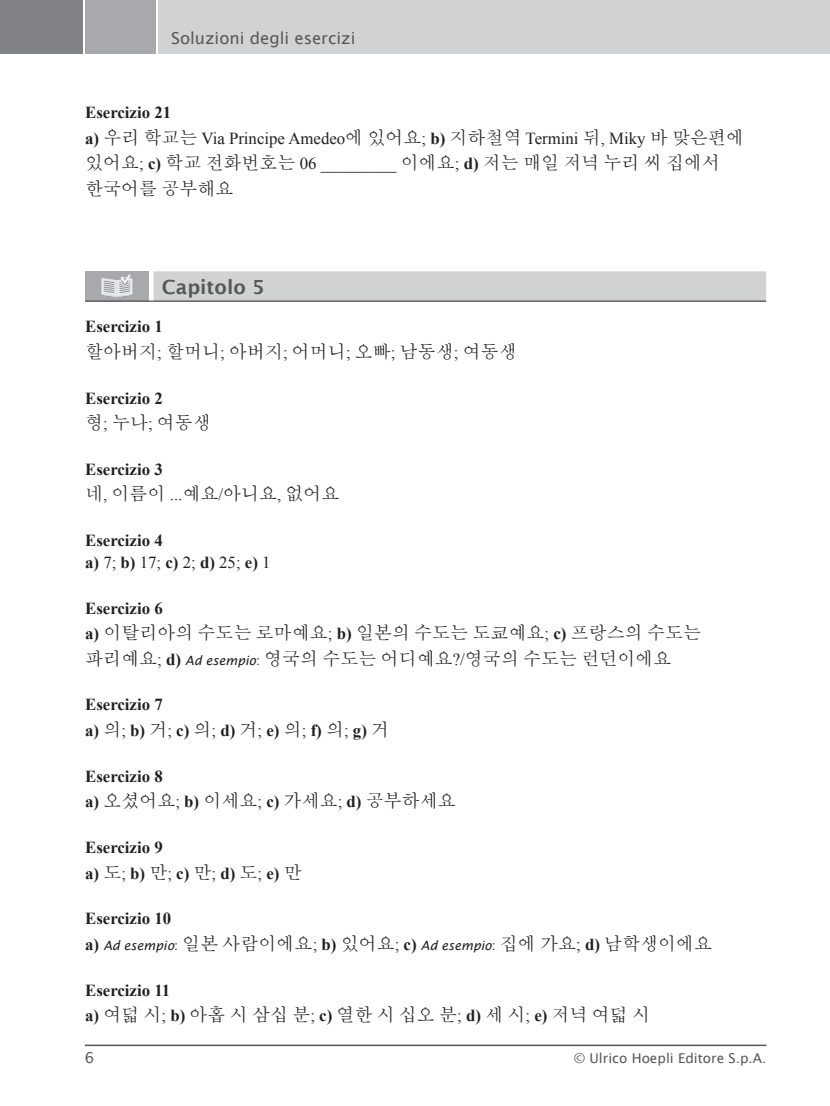
<style>
.page{position:relative;width:830px;height:1106px;background:#fff}
.page>*{position:absolute;margin:0;border:0;box-sizing:border-box;transform-origin:0 0}
.t1{font:600 19.5px "Lucida Sans";color:#57585a}
.t2{font:18px/25.5px "Batang";color:#231f20}
.t3{font:700 16.8px/25.5px "Times New Roman";color:#231f20}
.t4{font:16.8px/25.5px "Times New Roman";color:#231f20}
.t5{font:16.5px "Lucida Sans";color:#57585a}
.t6{font:15px "Lucida Sans";color:#57585a}
.t7{font:13.5px "Lucida Sans";color:#57585a}
.s1{font-weight:700}
.s2{font-family:"Batang";font-size:18px}
.s3{font-family:"Times New Roman";font-size:16.8px}
.s4{font-family:"Times New Roman";font-weight:700;font-size:16.8px}
.s5{font-weight:400}
.s6{font-family:"Lucida Sans";font-style:italic;font-size:12.75px}
.s7{font-family:"Lucida Sans";font-size:12.75px}
.s8{font-family:"Batang";font-weight:400;font-size:18px}
</style>
<div class="page">
<div style="left:85px;top:0;width:71px;height:54px;background:#a8a9ad"></div>
<div style="left:0;top:0;width:83px;height:54px;background:#808285"></div>
<div style="left:158px;top:0;width:671px;height:54px;background:#d1d2d4"></div>
<hr style="left:85px;top:1044px;width:681px;height:2px;background:#57585a">
<div style="left:85px;top:271px;width:64px;height:30px;background:#a8a9ad"></div>
<hr style="left:85px;top:301px;width:64px;height:1px;background:#231f20">
<svg style="left:149px;top:271px;width:616px;height:31px;background:#cfd0d2"></svg>
<hr style="left:153px;top:301px;width:527px;height:1px;background:#231f20">
<hr style="left:680px;top:301px;width:85px;height:1px;background:#231f20">
<svg style="left:101px;top:274px;width:32px;height:24px"></svg>
<p class="t5" style="left:171px;top:29px;width:186px">Soluzioni degli esercizi</p>
<p class="t4" style="left:85px;top:99px;width:660px"><span class="s1">Esercizio 21<br>a)</span> <span class="s2">우리 학교는</span> Via Principe Amedeo<span class="s2">에 있어요</span>; <span class="s1">b)</span> <span class="s2">지하철역</span> Termini <span class="s2">뒤</span>, Miky <span class="s2">바 맞은편에</span></p>
<p class="t2" style="left:85px;top:150px;width:636px">있어요<span class="s3">;</span> <span class="s4">c)</span> 학교 전화번호는 <span class="s3">06 _________</span> 이에요<span class="s3">;</span> <span class="s4">d)</span> 저는 매일 저녁 누리 씨 집에서 한국어를 공부해요</p>
<p class="t1" style="left:162px;top:275px;width:104px">Capitolo 5</p>
<p class="t3" style="left:85px;top:313px;width:79px">Esercizio 1</p>
<p class="t2" style="left:85px;top:339px;width:433px">할아버지<span class="s3">;</span> 할머니<span class="s3">;</span> 아버지<span class="s3">;</span> 어머니<span class="s3">;</span> 오빠<span class="s3">;</span> 남동생<span class="s3">;</span> 여동생</p>
<p class="t3" style="left:85px;top:385px;width:79px">Esercizio 2</p>
<p class="t2" style="left:85px;top:410px;width:127px">형<span class="s3">;</span> 누나<span class="s3">;</span> 여동생</p>
<p class="t3" style="left:85px;top:456px;width:79px">Esercizio 3</p>
<p class="t2" style="left:85px;top:481px;width:256px">네<span class="s3">,</span> 이름이 <span class="s3">...</span>예요<span class="s3">/</span>아니요<span class="s3">,</span> 없어요</p>
<p class="t3" style="left:85px;top:529px;width:187px;line-height:21.8px">Esercizio 4<br>a) <span class="s5">7;</span> b) <span class="s5">17;</span> c) <span class="s5">2;</span> d) <span class="s5">25;</span> e) <span class="s5">1</span></p>
<p class="t3" style="left:85px;top:595px;width:79px">Esercizio 6</p>
<p class="t2" style="left:85px;top:620px;width:617px"><span class="s4">a)</span> 이탈리아의 수도는 로마예요<span class="s3">;</span> <span class="s4">b)</span> 일본의 수도는 도쿄예요<span class="s3">;</span> <span class="s4">c)</span> 프랑스의 수도는 파리예요<span class="s3">;</span> <span class="s4">d)</span> <span class="s6">Ad esempio</span><span class="s7">:</span> 영국의 수도는 어디예요<span class="s3">?/</span>영국의 수도는 런던이에요</p>
<p class="t3" style="left:85px;top:691px;width:305px">Esercizio 7<br>a) <span class="s8">의</span><span class="s5">;</span> b) <span class="s8">거</span><span class="s5">;</span> c) <span class="s8">의</span><span class="s5">;</span> d) <span class="s8">거</span><span class="s5">;</span> e) <span class="s8">의</span><span class="s5">;</span> f) <span class="s8">의</span><span class="s5">;</span> g) <span class="s8">거</span></p>
<p class="t3" style="left:85px;top:763px;width:79px">Esercizio 8</p>
<p class="t2" style="left:85px;top:788px;width:372px"><span class="s4">a)</span> 오셨어요<span class="s3">;</span> <span class="s4">b)</span> 이세요<span class="s3">;</span> <span class="s4">c)</span> 가세요<span class="s3">;</span> <span class="s4">d)</span> 공부하세요</p>
<p class="t3" style="left:85px;top:834px;width:218px">Esercizio 9<br>a) <span class="s8">도</span><span class="s5">;</span> b) <span class="s8">만</span><span class="s5">;</span> c) <span class="s8">만</span><span class="s5">;</span> d) <span class="s8">도</span><span class="s5">;</span> e) <span class="s8">만</span></p>
<p class="t3" style="left:85px;top:905px;width:88px">Esercizio 10</p>
<p class="t2" style="left:85px;top:930px;width:628px"><span class="s4">a)</span> <span class="s6">Ad esempio</span><span class="s7">:</span> 일본 사람이에요<span class="s3">;</span> <span class="s4">b)</span> 있어요<span class="s3">;</span> <span class="s4">c)</span> <span class="s6">Ad esempio</span><span class="s7">:</span> 집에 가요<span class="s3">;</span> <span class="s4">d)</span> 남학생이에요</p>
<p class="t3" style="left:85px;top:976px;width:87px">Esercizio 11</p>
<p class="t2" style="left:85px;top:1002px;width:566px"><span class="s4">a)</span> 여덟 시<span class="s3">;</span> <span class="s4">b)</span> 아홉 시 삼십 분<span class="s3">;</span> <span class="s4">c)</span> 열한 시 십오 분<span class="s3">;</span> <span class="s4">d)</span> 세 시<span class="s3">;</span> <span class="s4">e)</span> 저녁 여덟 시</p>
<p class="t6" style="left:85px;top:1049px;width:11px">6</p>
<p class="t7" style="left:573px;top:1050px;width:194px">© Ulrico Hoepli Editore S.p.A.</p>
</div>
